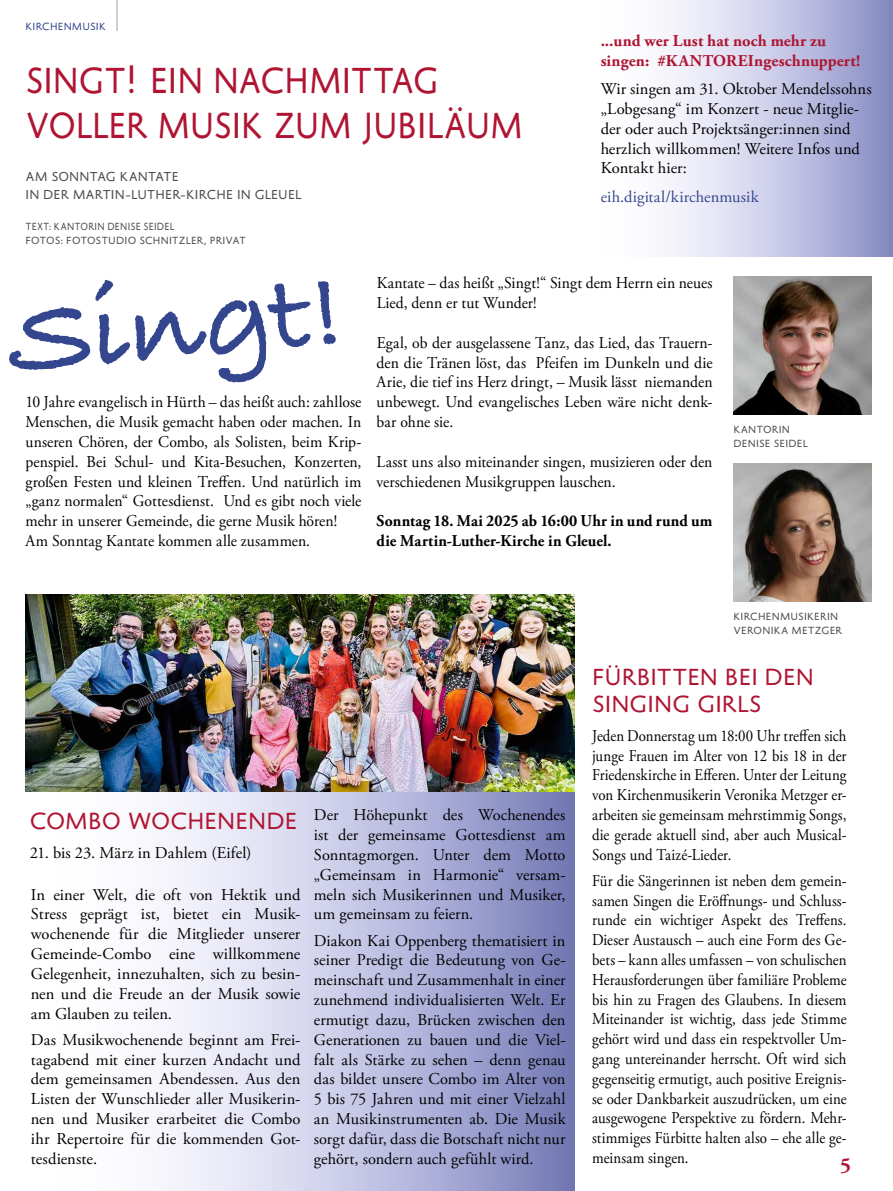
<style>
.page{position:relative;width:893px;height:1191px;background:#fff}
.page>*{position:absolute;margin:0;border:0;box-sizing:border-box;transform-origin:0 0}
.t1{font:700 114.3px "Bradley Hand ITCTT";color:#34478e}
.t2{font:42px/45px "Eszett Linea";letter-spacing:-.01em;color:#af1532;scale:.92 1}
.t3{font:27px/27px "Eszett Linea";letter-spacing:-.005em;color:#af1532}
.t4{font:700 21px "Adobe Garamond Pro";color:#af1532}
.t5{font:16.5px/19.8px "Adobe Garamond Pro";letter-spacing:.005em;color:#000;text-align:justify}
.t6{font:16.5px/19.8px "Adobe Garamond Pro";letter-spacing:.005em;color:#000;text-align:justify;scale:.9 1}
.t7{font:16.5px/19.8px "Adobe Garamond Pro";letter-spacing:.005em;color:#000;scale:.95 1}
.t8{font:700 16.5px/19.8px "Adobe Garamond Pro";letter-spacing:.01em;color:#000;scale:.95 1}
.t9{font:700 16.5px/19.8px "Adobe Garamond Pro";letter-spacing:.005em;color:#af1532}
.t10{font:16.5px "Adobe Garamond Pro";letter-spacing:.01em;color:#34478e}
.t11{font:15px/18px "Eszett Linea";letter-spacing:-.005em;color:#4d4d4c}
.t12{font:12px/14.4px "Eszett Linea";letter-spacing:.005em;color:#4d4d4c;scale:.9 1}
.t13{font:12px/14.4px "Eszett Linea";letter-spacing:.005em;color:#4d4d4c}
.t14{font:12px "Eszett Linea";letter-spacing:.01em;color:#34478e}
</style>
<div class="page">
<svg style="left:669px;top:0;width:224px;height:256px"></svg>
<hr style="left:116px;top:0;width:1px;height:30px;background:#cecfcf">
<img style="left:733px;top:276px;width:139px;height:139px">
<img style="left:733px;top:464px;width:139px;height:138px">
<svg style="left:25px;top:594px;width:549px;height:597px"></svg>
<img style="left:26px;top:594px;width:548px;height:197px">
<p class="t14" style="left:26px;top:21px;width:82px">KIRCHENMUSIK</p>
<h2 class="t2" style="left:26px;top:59px;width:542px">SINGT! EIN NACHMITTAG<br>VOLLER MUSIK ZUM JUBILÄUM</h2>
<p class="t11" style="left:26px;top:167px;width:277px">AM SONNTAG KANTATE<br>IN DER MARTIN-LUTHER-KIRCHE IN GLEUEL</p>
<p class="t12" style="left:26px;top:219px;width:246px">TEXT: KANTORIN DENISE SEIDEL<br>FOTOS: FOTOSTUDIO SCHNITZLER, PRIVAT</p>
<p class="t9" style="left:601px;top:31px;width:261px">...und wer Lust hat noch mehr zu singen: #KANTOREIngeschnuppert!</p>
<p class="t5" style="left:601px;top:80px;width:273px;text-align:left">Wir singen am 31. Oktober Mendelssohns „Lobgesang“ im Konzert - neue Mitglie&shy;der oder auch Projektsänger:innen sind herzlich willkommen! Weitere Infos und Kontakt hier:</p>
<p class="t10" style="left:601px;top:187px;width:159px">eih.digital/kirchenmusik</p>
<h1 class="t1" style="left:1px;top:252px;width:338px;rotate:-5deg">Singt!</h1>
<p class="t7" style="left:26px;top:393px;width:355px">10 Jahre evangelisch in Hürth – das heißt auch: zahllose Menschen, die Musik gemacht haben oder machen. In unseren Chören, der Combo, als Solisten, beim Krip&shy;penspiel. Bei Schul- und Kita-Besuchen, Konzerten, großen Festen und kleinen Treffen. Und natürlich im „ganz normalen“ Gottesdienst. Und es gibt noch viele mehr in unserer Gemeinde, die gerne Musik hören!<br>Am Sonntag Kantate kommen alle zusammen.</p>
<p class="t7" style="left:377px;top:274px;width:355px">Kantate – das heißt „Singt!“ Singt dem Herrn ein neues<br>Lied, denn er tut Wunder!</p>
<p class="t7" style="left:377px;top:333px;width:355px;text-align:justify">Egal, ob der ausgelassene Tanz, das Lied, das Trauern&shy;den die Tränen löst, das Pfeifen im Dunkeln und die Arie, die tief ins Herz dringt, – Musik lässt niemanden unbewegt. Und evangelisches Leben wäre nicht denk&shy;bar ohne sie.</p>
<p class="t7" style="left:377px;top:452px;width:355px">Lasst uns also miteinander singen, musizieren oder den verschiedenen Musikgruppen lauschen.</p>
<p class="t8" style="left:377px;top:511px;width:355px">Sonntag 18. Mai 2025 ab 16:00 Uhr in und rund um die Martin-Luther-Kirche in Gleuel.</p>
<p class="t13" style="left:733px;top:422px;width:76px">KANTORIN<br>DENISE SEIDEL</p>
<p class="t13" style="left:733px;top:609px;width:110px">KIRCHENMUSIKERIN<br>VERONIKA METZGER</p>
<h3 class="t3" style="left:30px;top:808px;width:270px">COMBO WOCHENENDE</h3>
<p class="t5" style="left:30px;top:843px;width:223px">21. bis 23. März in Dahlem (Eifel)</p>
<p class="t5" style="left:31px;top:885px;width:271px">In einer Welt, die oft von Hektik und Stress geprägt ist, bietet ein Musik&shy;wochenende für die Mitglieder unserer Gemeinde-Combo eine willkommene Gelegenheit, innezuhalten, sich zu besin&shy;nen und die Freude an der Musik sowie am Glauben zu teilen.</p>
<p class="t5" style="left:31px;top:1030px;width:271px">Das Musikwochenende beginnt am Frei&shy;tagabend mit einer kurzen Andacht und dem gemeinsamen Abendessen. Aus den Listen der Wunschlieder aller Musikerin&shy;nen und Musiker erarbeitet die Combo ihr Repertoire für die kommenden Got&shy;tesdienste.</p>
<p class="t5" style="left:314px;top:806px;width:253px">Der Höhepunkt des Wochenendes ist der gemeinsame Gottesdienst am Sonntagmorgen. Unter dem Motto „Gemeinsam in Harmonie“ versam&shy;meln sich Musikerinnen und Musiker, um gemeinsam zu feiern.</p>
<p class="t5" style="left:314px;top:931px;width:253px">Diakon Kai Oppenberg thematisiert in seiner Predigt die Bedeutung von Ge&shy;meinschaft und Zusammenhalt in einer zunehmend individualisierten Welt. Er ermutigt dazu, Brücken zwischen den Generationen zu bauen und die Viel&shy;falt als Stärke zu sehen – denn genau das bildet unsere Combo im Alter von 5 bis 75 Jahren und mit einer Vielzahl an Musikinstrumenten ab. Die Musik sorgt dafür, dass die Botschaft nicht nur gehört, sondern auch gefühlt wird.</p>
<h3 class="t3" style="left:592px;top:664px;width:223px">FÜRBITTEN BEI DEN<br>SINGING GIRLS</h3>
<p class="t6" style="left:592px;top:726px;width:284px">Jeden Donnerstag um 18:00 Uhr treffen sich junge Frauen im Alter von 12 bis 18 in der Friedenskirche in Efferen. Unter der Leitung von Kirchenmusikerin Veronika Metzger er&shy;arbeiten sie gemeinsam mehrstimmig Songs, die gerade aktuell sind, aber auch Musical-Songs und Taizé-Lieder.</p>
<p class="t6" style="left:592px;top:871px;width:284px">Für die Sängerinnen ist neben dem gemein&shy;samen Singen die Eröffnungs- und Schluss&shy;runde ein wichtiger Aspekt des Treffens.<br>Dieser Austausch – auch eine Form des Ge&shy;bets – kann alles umfassen – von schulischen Herausforderungen über familiäre Probleme bis hin zu Fragen des Glaubens. In diesem Miteinander ist wichtig, dass jede Stimme gehört wird und dass ein respektvoller Um&shy;gang untereinander herrscht. Oft wird sich gegenseitig ermutigt, auch positive Ereignis&shy;se oder Dankbarkeit auszudrücken, um eine ausgewogene Perspektive zu fördern. Mehr&shy;stimmiges Fürbitte halten also – ehe alle ge&shy;meinsam singen.</p>
<p class="t4" style="left:840px;top:1152px;width:12px">5</p>
</div>
